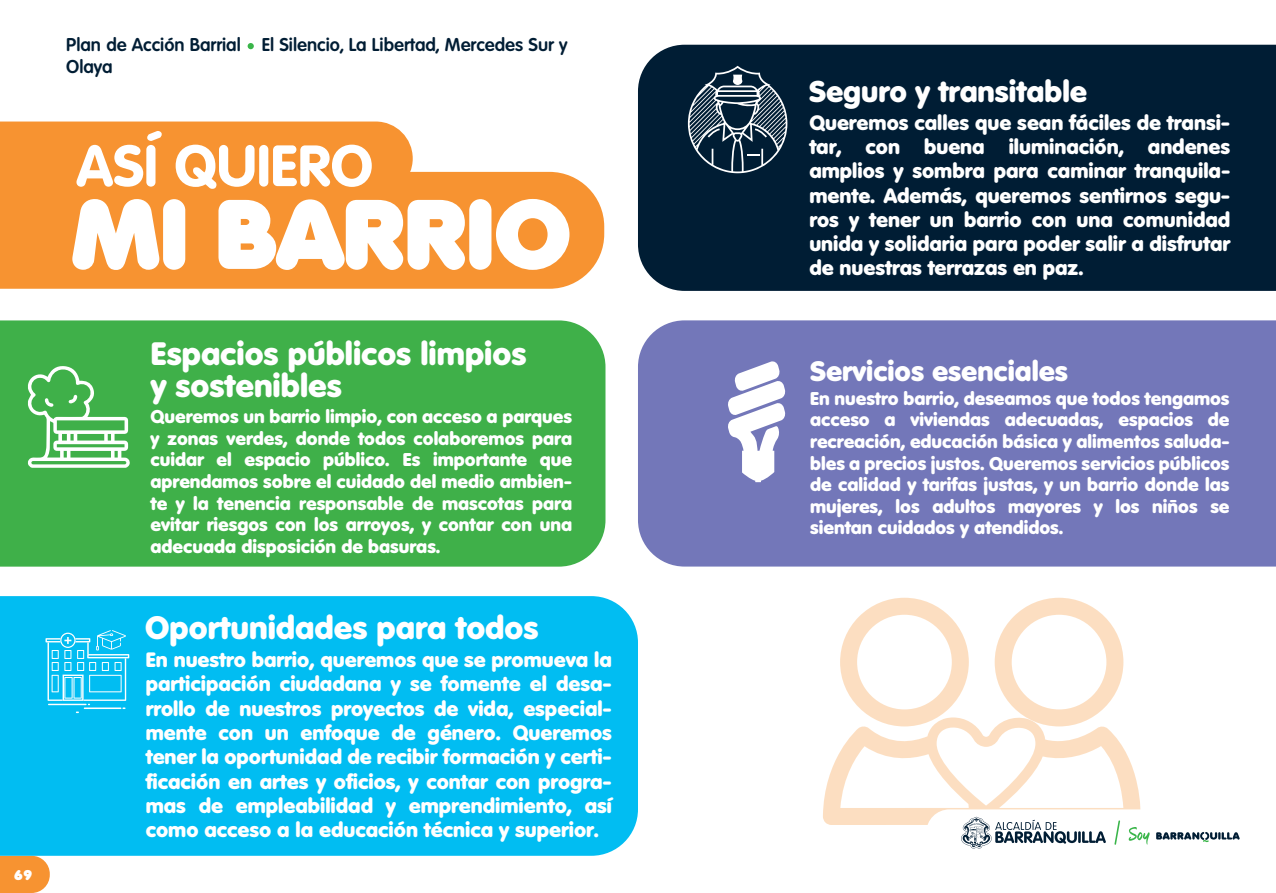
<style>
.page{position:relative;width:1276px;height:893px;background:#fff}
.page>*{position:absolute;margin:0;border:0;box-sizing:border-box;transform-origin:0 0}
.t1{font:800 31.5px/31.5px "Volkswagen Serial";color:#fff}
.t2{font:800 29.25px "Volkswagen Serial";color:#fff}
.t3{font:800 27.45px "Volkswagen Serial";color:#fff}
.t4{font:800 20.25px/24.3px "Volkswagen Serial";color:#fff;text-align:justify}
.t5{font:800 18px/21.6px "Volkswagen Serial";color:#fff;text-align:justify}
.t6{font:700 18px/21.6px "Volkswagen Serial";color:#001d34}
.t7{font:900 13.72px "Volkswagen Serial";color:#fff}
</style>
<div class="page">
<svg style="left:0;top:172px;width:604px;height:117px;background:#f79b41"></svg>
<div style="left:469px;top:199px;width:22px;height:71px;background:#fff;border-radius:11px"></div>
<svg style="left:496px;top:199px;width:73px;height:71px"></svg>
<svg style="left:0;top:122px;width:465px;height:148px"></svg>
<svg style="left:823px;top:598px;width:417px;height:251px"></svg>
<svg style="left:0;top:856px;width:50px;height:37px;background:#f79b41"></svg>
<svg style="left:248px;top:43px;width:6px;height:6px"></svg>
<div style="left:638px;top:320px;width:638px;height:247px;background:#7377b9"></div>
<div style="left:638px;top:45px;width:638px;height:246px;background:#001d34"></div>
<div style="left:0;top:596px;width:638px;height:260px;background:#01bdf2"></div>
<div style="left:0;top:320px;width:605px;height:247px;background:#3fb049"></div>
<svg style="left:727px;top:361px;width:59px;height:121px"></svg>
<svg style="left:28px;top:365px;width:102px;height:103px"></svg>
<svg style="left:688px;top:66px;width:99px;height:107px;background:#3a5062"></svg>
<svg style="left:45px;top:630px;width:84px;height:83px;background:#33caf4"></svg>
<p class="t6" style="left:66px;top:34px;width:503px">Plan de Acción Barrial El Silencio, La Libertad, Mercedes Sur y<br>Olaya</p>
<p class="t7" style="left:14px;top:866px;width:20px">69</p>
<h1 class="t1" style="left:151px;top:337px;width:377px">Espacios públicos limpios y sostenibles</h1>
<p class="t5" style="left:150px;top:406px;width:423px">Queremos un barrio limpio, con acceso a parques y zonas verdes, donde todos colaboremos para cuidar el espacio público. Es importante que aprendamos sobre el cuidado del medio ambien&shy;te y la tenencia responsable de mascotas para evitar riesgos con los arroyos, y contar con una adecuada disposición de basuras.</p>
<h1 class="t1" style="left:145px;top:611px;width:395px">Oportunidades para todos</h1>
<p class="t4" style="left:146px;top:647px;width:468px">En nuestro barrio, queremos que se promueva la participación ciudadana y se fomente el desa&shy;rrollo de nuestros proyectos de vida, especial&shy;mente con un enfoque de género. Queremos tener la oportunidad de recibir formación y certi&shy;ficación en artes y oficios, y contar con progra&shy;mas de empleabilidad y emprendimiento, así como acceso a la educación técnica y superior.</p>
<h2 class="t2" style="left:809px;top:73px;width:279px">Seguro y transitable</h2>
<p class="t4" style="left:809px;top:110px;width:422px">Queremos calles que sean fáciles de transi&shy;tar, con buena iluminación, andenes amplios y sombra para caminar tranquila&shy;mente. Además, queremos sentirnos segu&shy;ros y tener un barrio con una comunidad unida y solidaria para poder salir a disfrutar de nuestras terrazas en paz.</p>
<h3 class="t3" style="left:810px;top:354px;width:259px">Servicios esenciales</h3>
<p class="t5" style="left:810px;top:387px;width:421px">En nuestro barrio, deseamos que todos tengamos acceso a viviendas adecuadas, espacios de recreación, educación básica y alimentos saluda&shy;bles a precios justos. Queremos servicios públicos de calidad y tarifas justas, y un barrio donde las mujeres, los adultos mayores y los niños se sientan cuidados y atendidos.</p>
</div>
